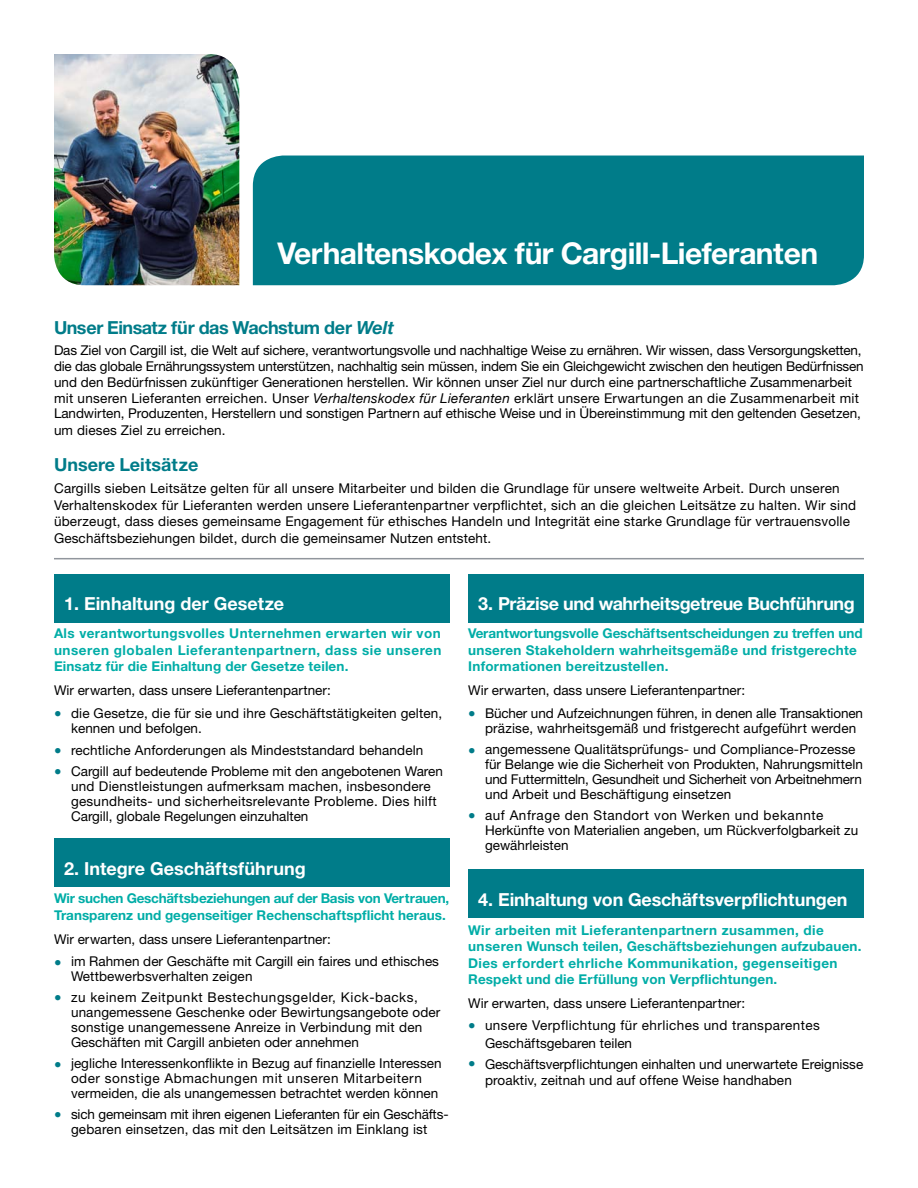
<style>
.page{position:relative;width:918px;height:1188px;background:#fff}
.page>*{position:absolute;margin:0;border:0;box-sizing:border-box;transform-origin:0 0}
.t1{font:700 30px "Helvetica Neue LT Std";letter-spacing:-.02em;color:#fff}
.t2{font:700 18px "Helvetica Neue LT Std";letter-spacing:-.01em;color:#fff}
.t3{font:700 18px "Helvetica Neue LT Std";letter-spacing:-.03em;color:#007c89}
.t4{font:700 18px "Helvetica Neue LT Std";letter-spacing:-.01em;color:#007c89}
.t5{font:300 15px/21px "Helvetica Neue LT Std";color:#007c89}
.t6{font:13.5px/15px "Helvetica Neue LT Std";color:#000}
.t7{font:13.5px/16.5px "Helvetica Neue LT Std";letter-spacing:.02em;color:#000}
.t8{font:700 13.5px/16.5px "Helvetica Neue LT Std";letter-spacing:.01em;color:#00ada7}
.t9{font:700 13.5px/16.5px "Helvetica Neue LT Std";letter-spacing:.03em;color:#00ada7}
.t10{font:13.5px/18px "Helvetica Neue LT Std";letter-spacing:.03em;color:#000}
.s1{font-family:"Helvetica Neue";font-style:italic}
</style>
<div class="page">
<div style="left:468px;top:870px;width:396px;height:48px;background:#007c89"></div>
<div style="left:468px;top:574px;width:396px;height:49px;background:#007c89"></div>
<div style="left:54px;top:839px;width:396px;height:48px;background:#007c89"></div>
<div style="left:54px;top:574px;width:396px;height:49px;background:#007c89"></div>
<div style="left:253px;top:156px;width:611px;height:129px;background:#007c89"></div>
<img style="left:54px;top:54px;width:185px;height:231px">
<hr style="left:54px;top:558px;width:810px;height:1px;background:#91969d">
<h1 class="t1" style="left:278px;top:234px;width:542px">Verhaltenskodex für Cargill-Lieferanten</h1>
<h2 class="t3" style="left:54px;top:316px;width:342px">Unser Einsatz für das Wachstum der <span class="s1">Welt</span></h2>
<p class="t6" style="left:54px;top:342px;width:811px;line-height:15.9px">Das Ziel von Cargill ist, die Welt auf sichere, verantwortungsvolle und nachhaltige Weise zu ernähren. Wir wissen, dass Versorgungsketten, die das globale Ernährungssystem unterstützen, nachhaltig sein müssen, indem Sie ein Gleichgewicht zwischen den heutigen Bedürfnissen und den Bedürfnissen zukünftiger Generationen herstellen. Wir können unser Ziel nur durch eine partnerschaftliche Zusammenarbeit mit unseren Lieferanten erreichen. Unser <span class="s1">Verhaltenskodex für Lieferanten</span> erklärt unsere Erwartungen an die Zusammenarbeit mit Landwirten, Produzenten, Herstellern und sonstigen Partnern auf ethische Weise und in Übereinstimmung mit den geltenden Gesetzen, um dieses Ziel zu erreichen.</p>
<h2 class="t4" style="left:54px;top:453px;width:146px">Unsere Leitsätze</h2>
<p class="t7" style="left:54px;top:480px;width:804px">Cargills sieben Leitsätze gelten für all unsere Mitarbeiter und bilden die Grundlage für unsere weltweite Arbeit. Durch unseren Verhaltenskodex für Lieferanten werden unsere Lieferantenpartner verpflichtet, sich an die gleichen Leitsätze zu halten. Wir sind überzeugt, dass dieses gemeinsame Engagement für ethisches Handeln und Integrität eine starke Grundlage für vertrauensvolle Geschäftsbeziehungen bildet, durch die gemeinsamer Nutzen entsteht.</p>
<h2 class="t2" style="left:64px;top:592px;width:222px">1. Einhaltung der Gesetze</h2>
<p class="t8" style="left:54px;top:625px;width:389px;text-align:justify">Als verantwortungsvolles Unternehmen erwarten wir von unseren globalen Lieferantenpartnern, dass sie unseren Einsatz für die Einhaltung der Gesetze teilen.</p>
<p class="t6" style="left:54px;top:683px;width:278px">Wir erwarten, dass unsere Lieferantenpartner:</p>
<p class="t5" style="left:54px;top:703px;width:9px">•</p>
<p class="t5" style="left:54px;top:740px;width:9px">• •</p>
<p class="t6" style="left:71px;top:705px;width:373px">die Gesetze, die für sie und ihre Geschäftstätigkeiten gelten, kennen und befolgen.</p>
<p class="t6" style="left:71px;top:740px;width:373px;line-height:21px">rechtliche Anforderungen als Mindeststandard behandeln<br>Cargill auf bedeutende Probleme mit den angebotenen Waren</p>
<p class="t7" style="left:71px;top:779px;width:367px;line-height:15px">und Dienstleistungen aufmerksam machen, insbesondere gesundheits- und sicherheitsrelevante Probleme. Dies hilft<br>Cargill, globale Regelungen einzuhalten</p>
<h2 class="t2" style="left:64px;top:857px;width:243px">2. Integre Geschäftsführung</h2>
<p class="t8" style="left:54px;top:890px;width:397px">Wir suchen Geschäftsbeziehungen auf der Basis von Vertrauen,<br>Transparenz und gegenseitiger Rechenschaftspflicht heraus.</p>
<p class="t6" style="left:54px;top:932px;width:278px">Wir erwarten, dass unsere Lieferantenpartner:</p>
<p class="t5" style="left:54px;top:952px;width:9px">•</p>
<p class="t5" style="left:54px;top:987px;width:9px">•</p>
<p class="t5" style="left:54px;top:1054px;width:9px">•</p>
<p class="t5" style="left:54px;top:1104px;width:9px">•</p>
<p class="t6" style="left:71px;top:954px;width:369px">im Rahmen der Geschäfte mit Cargill ein faires und ethisches<br>Wettbewerbsverhalten zeigen</p>
<p class="t6" style="left:71px;top:990px;width:371px">zu keinem Zeitpunkt Bestechungsgelder, Kick-backs, unangemessene Geschenke oder Bewirtungsangebote oder sonstige unangemessene Anreize in Verbindung mit den Geschäften mit Cargill anbieten oder annehmen</p>
<p class="t6" style="left:71px;top:1056px;width:372px">jegliche Interessenkonflikte in Bezug auf finanzielle Interessen oder sonstige Abmachungen mit unseren Mitarbeitern vermeiden, die als unangemessen betrachtet werden können</p>
<p class="t6" style="left:71px;top:1107px;width:379px">sich gemeinsam mit ihren eigenen Lieferanten für ein Geschäfts&shy;gebaren einsetzen, das mit den Leitsätzen im Einklang ist</p>
<h2 class="t2" style="left:478px;top:592px;width:378px">3. Präzise und wahrheitsgetreue Buchführung</h2>
<p class="t8" style="left:468px;top:625px;width:396px">Verantwortungsvolle Geschäftsentscheidungen zu treffen und unseren Stakeholdern wahrheitsgemäße und fristgerechte<br>Informationen bereitzustellen.</p>
<p class="t6" style="left:468px;top:683px;width:278px">Wir erwarten, dass unsere Lieferantenpartner:</p>
<p class="t5" style="left:468px;top:703px;width:9px">•</p>
<p class="t5" style="left:468px;top:739px;width:9px">•</p>
<p class="t5" style="left:468px;top:805px;width:9px">•</p>
<p class="t6" style="left:485px;top:705px;width:380px">Bücher und Aufzeichnungen führen, in denen alle Transaktionen präzise, wahrheitsgemäß und fristgerecht aufgeführt werden</p>
<p class="t6" style="left:485px;top:741px;width:379px">angemessene Qualitätsprüfungs- und Compliance-Prozesse für Belange wie die Sicherheit von Produkten, Nahrungsmitteln und Futtermitteln, Gesundheit und Sicherheit von Arbeitnehmern und Arbeit und Beschäftigung einsetzen</p>
<p class="t6" style="left:485px;top:807px;width:375px">auf Anfrage den Standort von Werken und bekannte<br>Herkünfte von Materialien angeben, um Rückverfolgbarkeit zu gewährleisten</p>
<h2 class="t2" style="left:478px;top:889px;width:371px">4. Einhaltung von Geschäftsverpflichtungen</h2>
<p class="t9" style="left:468px;top:921px;width:395px">Wir arbeiten mit Lieferantenpartnern zusammen, die unseren Wunsch teilen, Geschäftsbeziehungen aufzubauen.<br>Dies erfordert ehrliche Kommunikation, gegenseitigen Respekt und die Erfüllung von Verpflichtungen.</p>
<p class="t6" style="left:468px;top:996px;width:278px">Wir erwarten, dass unsere Lieferantenpartner:</p>
<p class="t5" style="left:468px;top:1015px;width:9px">•</p>
<p class="t5" style="left:468px;top:1053px;width:9px">•</p>
<p class="t10" style="left:485px;top:1016px;width:336px">unsere Verpflichtung für ehrliches und transparentes<br>Geschäftsgebaren teilen</p>
<p class="t6" style="left:485px;top:1056px;width:380px;line-height:16.5px">Geschäftsverpflichtungen einhalten und unerwartete Ereignisse proaktiv, zeitnah und auf offene Weise handhaben</p>
</div>
